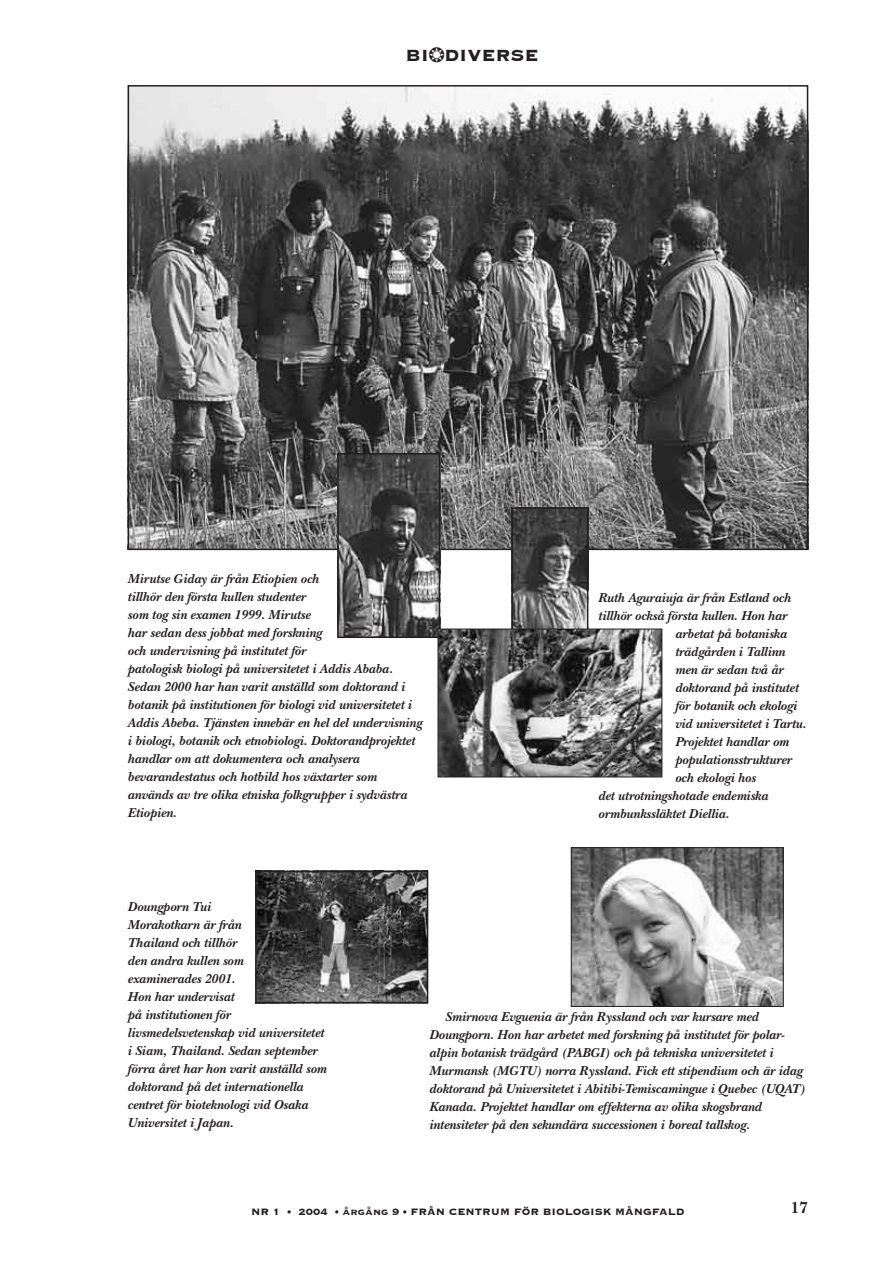
<style>
.page{position:relative;width:893px;height:1263px;background:#fff}
.page>*{position:absolute;margin:0;border:0;box-sizing:border-box;transform-origin:0 0}
.t1{font:700 21px "Copperplate";color:#231f20}
.t2{font:700 16.5px "New Baskerville";color:#231f20}
.t3{font:italic 700 13.5px/18px "New Baskerville";color:#231f20}
.t4{font:700 12px "Copperplate";color:#231f20}
.s1{color:#fff}
</style>
<div class="page">
<img style="left:131px;top:88px;width:674px;height:459px">
<img style="left:258px;top:874px;width:167px;height:126px">
<div style="left:255px;top:871px;width:173px;height:132px;border:2px solid #231f20"></div>
<img style="left:340px;top:456px;width:97px;height:179px">
<div style="left:337px;top:453px;width:103px;height:185px;border:2px solid #231f20"></div>
<img style="left:514px;top:510px;width:71px;height:119px">
<div style="left:511px;top:507px;width:77px;height:152px;border:2px solid #231f20"></div>
<img style="left:573px;top:849px;width:209px;height:156px">
<div style="left:571px;top:847px;width:213px;height:160px;border:1px solid #231f20"></div>
<img style="left:440px;top:631px;width:220px;height:144px">
<div style="left:438px;top:629px;width:224px;height:148px;border:1px solid #231f20"></div>
<h1 class="t1" style="left:405px;top:42px;width:135px">BI❂<span class="s1">O</span>DIVERSE</h1>
<p class="t3" style="left:128px;top:569px;width:296px">Mirutse Giday är från Etiopien och<br>tillhör den första kullen studenter<br>som tog sin examen 1999. Mirutse<br>har sedan dess jobbat med forskning<br>och undervisning på institutet för<br>patologisk biologi på universitetet i Addis Ababa.<br>Sedan 2000 har han varit anställd som doktorand i botanik på institutionen för biologi vid universitetet i Addis Abeba. Tjänsten innebär en hel del undervisning i biologi, botanik och etnobiologi. Doktorandprojektet handlar om att dokumentera och analysera bevarandestatus och hotbild hos växtarter som används av tre olika etniska folkgrupper i sydvästra Etiopien.</p>
<p class="t3" style="left:598px;top:589px;width:194px">Ruth Aguraiuja är från Estland och</p>
<p class="t3" style="left:598px;top:607px;width:190px">tillhör också första kullen. Hon har</p>
<p class="t3" style="left:675px;top:625px;width:113px">arbetat på botaniska</p>
<p class="t3" style="left:675px;top:643px;width:111px">trädgården i Tallinn</p>
<p class="t3" style="left:675px;top:661px;width:110px">men är sedan två år</p>
<p class="t3" style="left:675px;top:679px;width:125px">doktorand på institutet</p>
<p class="t3" style="left:675px;top:697px;width:123px">för botanik och ekologi</p>
<p class="t3" style="left:675px;top:715px;width:133px">vid universitetet i Tartu.</p>
<p class="t3" style="left:675px;top:733px;width:115px">Projektet handlar om</p>
<p class="t3" style="left:675px;top:751px;width:118px">populationsstrukturer</p>
<p class="t3" style="left:675px;top:769px;width:82px">och ekologi hos</p>
<p class="t3" style="left:598px;top:787px;width:171px">det utrotningshotade endemiska</p>
<p class="t3" style="left:598px;top:805px;width:133px">ormbunkssläktet Diellia.</p>
<p class="t3" style="left:128px;top:898px;width:200px">Doungporn Tui<br>Morakotkarn är från<br>Thailand och tillhör<br>den andra kullen som<br>examinerades 2001.<br>Hon har undervisat<br>på institutionen för livsmedelsvetenskap vid universitetet i Siam, Thailand. Sedan september förra året har hon varit anställd som doktorand på det internationella centret för bioteknologi vid Osaka<br>Universitet i Japan.</p>
<p class="t3" style="left:429px;top:1008px;width:378px;text-indent:16px">Smirnova Evguenia är från Ryssland och var kursare med Doungporn. Hon har arbetet med forskning på institutet för polar&shy;alpin botanisk trädgård (PABGI) och på tekniska universitetet i Murmansk (MGTU) norra Ryssland. Fick ett stipendium och är idag doktorand på Universitetet i Abitibi-Temiscamingue i Quebec (UQAT)<br>Kanada. Projektet handlar om effekterna av olika skogsbrand intensiteter på den sekundära successionen i boreal tallskog.</p>
<p class="t4" style="left:251px;top:1204px;width:435px">NR 1 • 2004 • årgång 9 • FRÅN CENTRUM FÖR BIOLOGISK MÅNGFALD</p>
<p class="t2" style="left:791px;top:1198px;width:19px">17</p>
</div>
